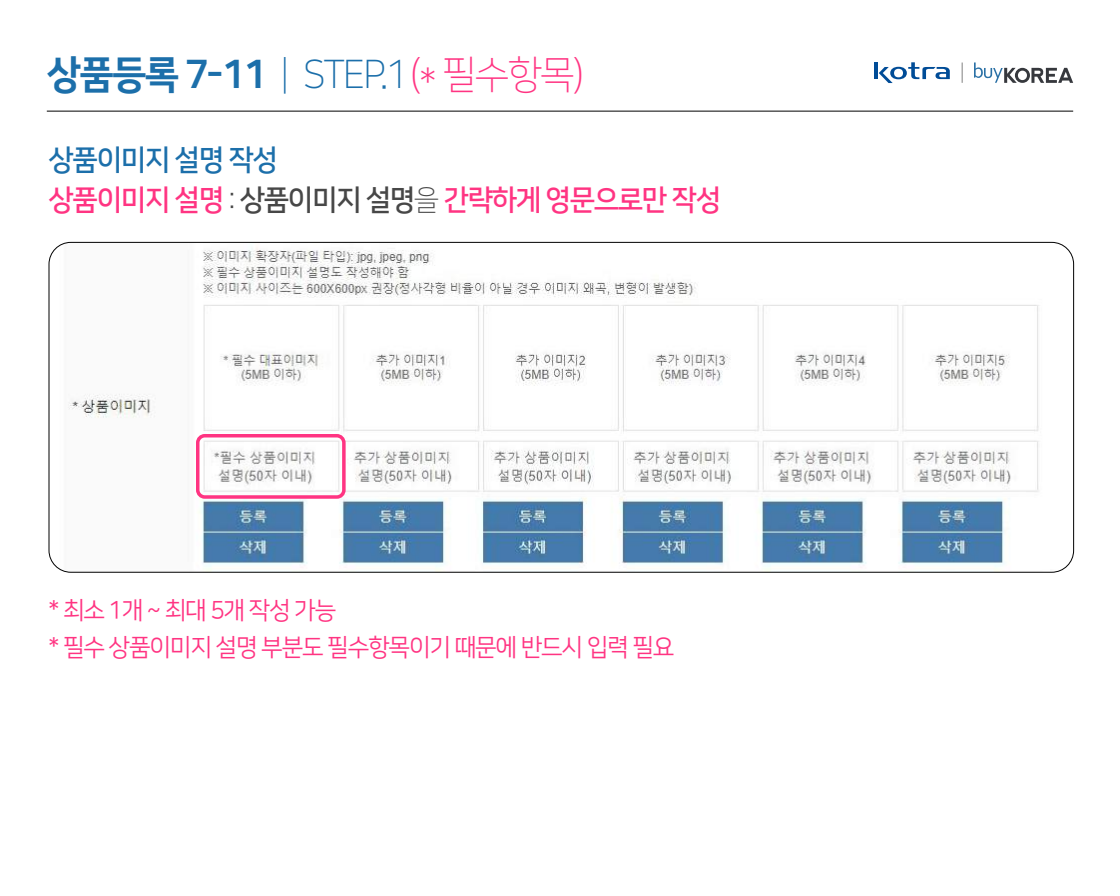
<style>
.page{position:relative;width:1120px;height:896px;background:#fff}
.page>*{position:absolute;margin:0;border:0;box-sizing:border-box;transform-origin:0 0}
.t1{font:39.2px "Nanum Square OTFEB";letter-spacing:-.05em;color:#1c6faa}
.t2{font:28.88px/40.2px "Nanum Square OTFB";letter-spacing:-.05em;color:#ff3482}
.t3{font:24.5px/36.8px "Nanum Square OTFR";letter-spacing:-.05em;color:#ff3482}
.s1{font-family:"Nanum Square OTFL"}
.s2{font-family:"Nanum Square OTFL";color:#ff3482}
.s3{color:#1c6faa}
.s4{font-family:"Nanum Square OTFL";color:#474747}
.s5{color:#474747}
</style>
<div class="page">
<img style="left:49px;top:242px;width:1025px;height:330px">
<hr style="left:47px;top:111px;width:1026px;height:1px;background:#000">
<svg style="left:974px;top:62px;width:99px;height:21px"></svg>
<svg style="left:879px;top:62px;width:71px;height:21px"></svg>
<hr style="left:875px;top:62px;width:3px;height:17px;background:#004c97">
<svg style="left:962px;top:63px;width:1px;height:20px"></svg>
<div style="left:196px;top:434px;width:150px;height:65px;border:4px solid #ff3482;border-radius:7px"></div>
<h1 class="t1" style="left:47px;top:53px;width:538px">상품등록 7-11 <span class="s1">| STEP.1</span><span class="s2">(* 필수항목)</span></h1>
<p class="t2" style="left:49px;top:140px;width:674px"><span class="s3">상품이미지 설명 작성<br></span>상품이미지 설명 <span class="s4">:</span> <span class="s5">상품이미지 설명</span><span class="s4">을</span> 간략하게 영문으로만 작성</p>
<p class="t3" style="left:49px;top:592px;width:627px">* 최소 1개 ~ 최대 5개 작성 가능<br>* 필수 상품이미지 설명 부분도 필수항목이기 때문에 반드시 입력 필요</p>
</div>
